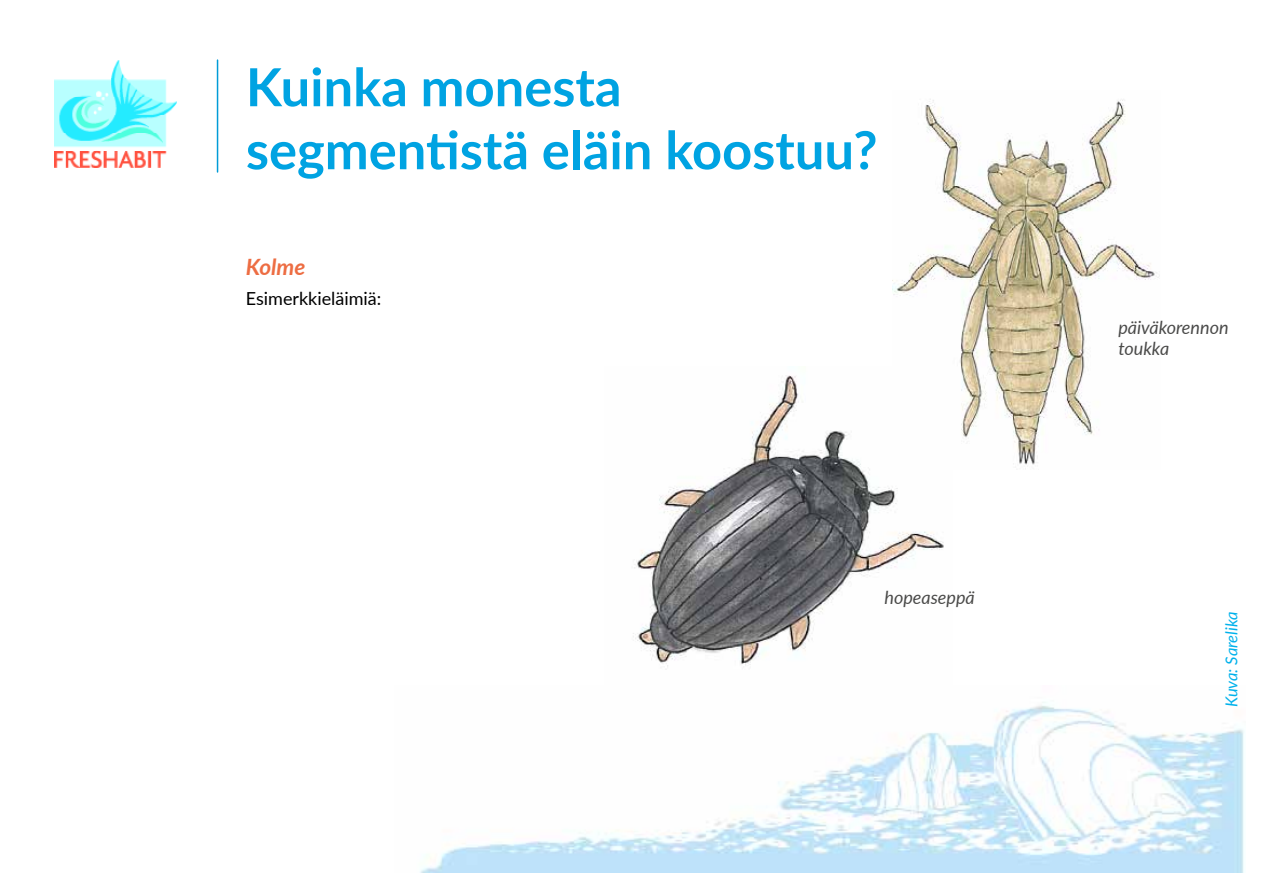
<style>
.page{position:relative;width:1263px;height:893px;background:#fff}
.page>*{position:absolute;margin:0;border:0;box-sizing:border-box;transform-origin:0 0}
.t1{font:700 52.5px/63px "Lato";color:#00a3e2}
.t2{font:italic 700 22.5px "Lato";color:#ed6d43}
.t3{font:italic 18px/21.6px "Lato";color:#4a4a49}
.t4{font:18px "Lato";color:#000}
.t5{font:italic 16.5px "Lato";color:#00b1eb}
</style>
<div class="page">
<img style="left:420px;top:702px;width:824px;height:171px">
<hr style="left:217px;top:60px;width:1px;height:112px;background:#009cd7">
<img style="left:54px;top:60px;width:123px;height:108px">
<img style="left:633px;top:375px;width:311px;height:292px">
<img style="left:892px;top:99px;width:268px;height:371px">
<p class="t1" style="left:246px;top:53px;width:633px">Kuinka monesta segmentistä eläin koostuu?</p>
<p class="t2" style="left:246px;top:250px;width:61px">Kolme</p>
<p class="t4" style="left:246px;top:286px;width:137px">Esimerkkieläimiä:</p>
<p class="t3" style="left:884px;top:586px;width:92px">hopeaseppä</p>
<p class="t3" style="left:1118px;top:316px;width:112px">päiväkorennon toukka</p>
<p class="t5" style="left:1220px;top:707px;width:97px;rotate:-90deg">Kuva: Sarelika</p>
</div>
